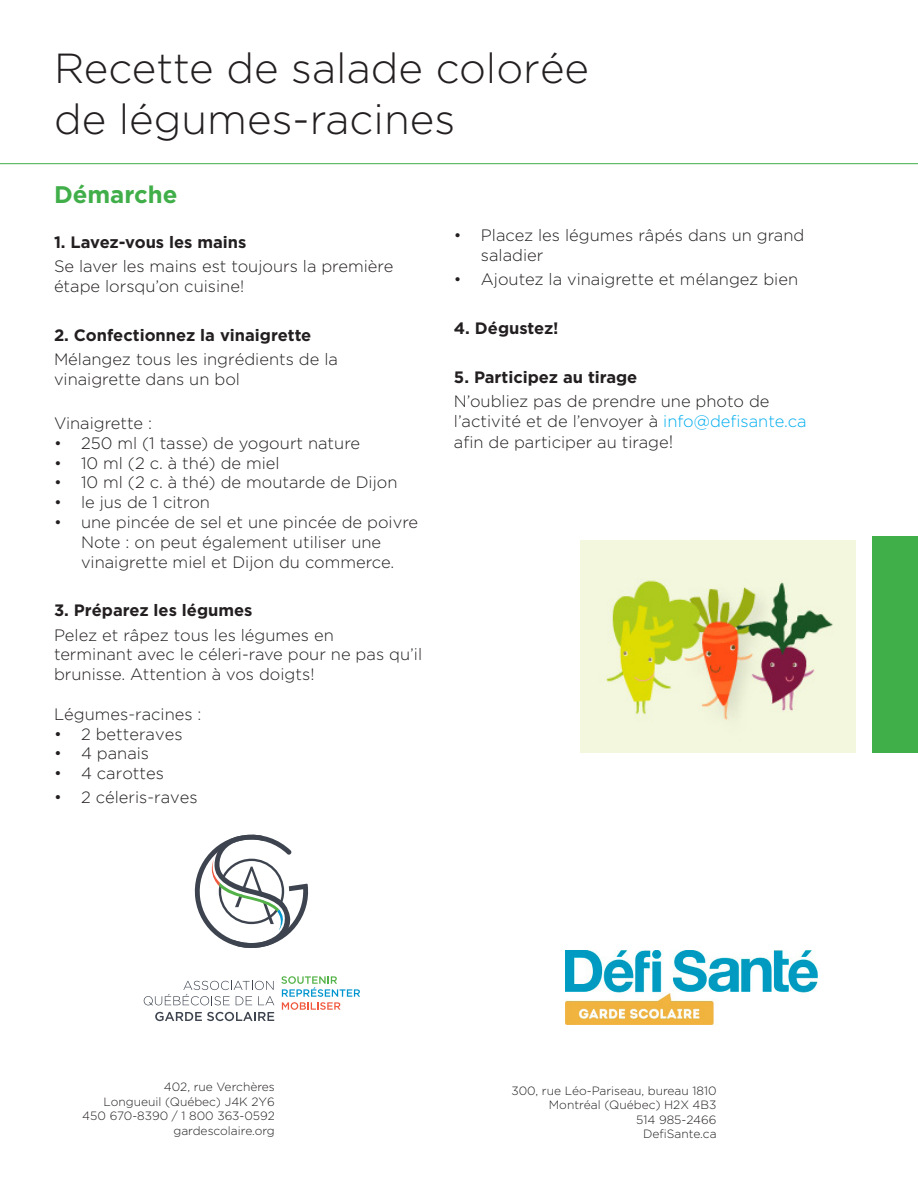
<style>
.page{position:relative;width:918px;height:1188px;background:#fff}
.page>*{position:absolute;margin:0;border:0;box-sizing:border-box;transform-origin:0 0}
.t1{font:300 42px "Gotham";color:#231f20}
.t2{font:700 24px "Gotham";color:#40ae49}
.t3{font:300 16.5px/19.8px "Gotham";color:#231f20}
.t4{font:700 16.5px "Gotham";color:#231f20}
.t5{font:300 16.5px "Gotham";color:#231f20}
.t6{font:300 12px/14.4px "Gotham";color:#231f20;text-align:right}
.s1{color:#00aeef}
.s2{font-size:18px}
</style>
<div class="page">
<div style="left:873px;top:536px;width:45px;height:217px;background:#40ae49"></div>
<img style="left:581px;top:540px;width:275px;height:213px">
<svg style="left:144px;top:981px;width:130px;height:25px"></svg>
<svg style="left:155px;top:1012px;width:119px;height:9px"></svg>
<svg style="left:281px;top:976px;width:79px;height:34px"></svg>
<svg style="left:194px;top:834px;width:115px;height:114px"></svg>
<hr style="left:0;top:163px;width:918px;height:1px;background:#40ae49">
<img style="left:566px;top:950px;width:252px;height:75px">
<p class="t1" style="left:54px;top:46px;width:537px">Recette de salade colorée</p>
<p class="t1" style="left:54px;top:96px;width:403px">de légumes-racines</p>
<p class="t2" style="left:54px;top:181px;width:125px">Démarche</p>
<p class="t4" style="left:54px;top:233px;width:194px">1. Lavez-vous les mains</p>
<p class="t3" style="left:54px;top:257px;width:341px">Se laver les mains est toujours la première étape lorsqu’on cuisine!</p>
<p class="t4" style="left:54px;top:325px;width:259px">2. Confectionnez la vinaigrette</p>
<p class="t3" style="left:54px;top:349px;width:285px">Mélangez tous les ingrédients de la vinaigrette dans un bol</p>
<p class="t3" style="left:54px;top:413px;width:100px">Vinaigrette :</p>
<p class="t3" style="left:54px;top:433px;width:308px">• 250 ml (1 tasse) de yogourt nature</p>
<p class="t3" style="left:54px;top:453px;width:227px">• 10 ml (2 c. à thé) de miel</p>
<p class="t3" style="left:54px;top:473px;width:345px">• 10 ml (2 c. à thé) de moutarde de Dijon</p>
<p class="t3" style="left:54px;top:492px;width:158px">• le jus de 1 citron</p>
<p class="t3" style="left:54px;top:512px;width:366px;text-align:center">• une pincée de sel et une pincée de poivre<br>Note : on peut également utiliser une vinaigrette miel et Dijon du commerce.</p>
<p class="t4" style="left:54px;top:601px;width:200px">3. Préparez les légumes</p>
<p class="t3" style="left:54px;top:625px;width:370px">Pelez et râpez tous les légumes en<br>terminant avec le céleri-rave pour ne pas qu’il brunisse. Attention à vos doigts!</p>
<p class="t5" style="left:54px;top:705px;width:149px">Légumes-racines :</p>
<p class="t5" style="left:54px;top:725px;width:130px">• 2 betteraves</p>
<p class="t5" style="left:54px;top:745px;width:97px">• 4 panais</p>
<p class="t5" style="left:54px;top:764px;width:111px">• 4 carottes</p>
<p class="t5" style="left:54px;top:789px;width:145px">• 2 céleris-raves</p>
<p class="t3" style="left:481px;top:225px;width:325px;text-indent:-27px">• Placez les légumes râpés dans un grand saladier</p>
<p class="t3" style="left:454px;top:269px;width:346px">• Ajoutez la vinaigrette et mélangez bien</p>
<p class="t4" style="left:454px;top:319px;width:106px">4. Dégustez!</p>
<p class="t4" style="left:454px;top:367px;width:185px">5. Participez au tirage</p>
<p class="t3" style="left:454px;top:391px;width:354px">N’oubliez pas de prendre une photo de l’activité et de l’envoyer à <span class="s1">info@defisante.ca</span></p>
<p class="t3" style="left:454px;top:432px;width:221px">afin de participer au tirage<span class="s2">!</span></p>
<p class="t6" style="left:164px;top:1080px;width:112px">402, rue Verchères</p>
<p class="t6" style="left:103px;top:1094px;width:173px">Longueuil (Québec) J4K 2Y6</p>
<p class="t6" style="left:82px;top:1109px;width:194px">450 670-8390 / 1 800 363-0592</p>
<p class="t6" style="left:173px;top:1123px;width:103px">gardescolaire.org</p>
<p class="t6" style="left:511px;top:1083px;width:207px">300, rue Léo-Pariseau, bureau 1810<br>Montréal (Québec) H2X 4B3</p>
<p class="t6" style="left:636px;top:1112px;width:82px">514 985-2466</p>
<p class="t6" style="left:643px;top:1127px;width:75px">DefiSante.ca</p>
</div>
